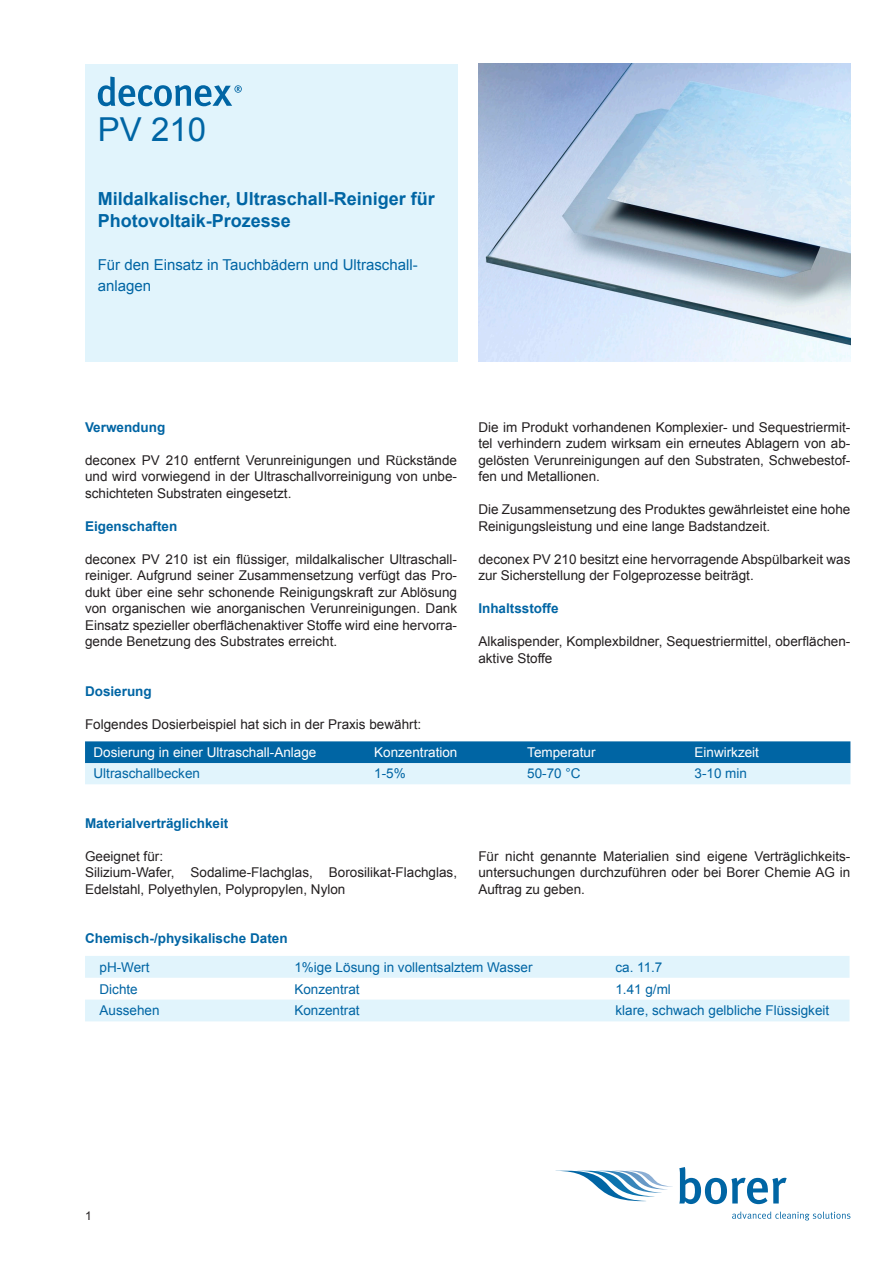
<style>
.page{position:relative;width:893px;height:1263px;background:#fff}
.page>*{position:absolute;margin:0;border:0;box-sizing:border-box;transform-origin:0 0}
.t1{font:33px "Arial";color:#0065a4}
.t2{font:700 18px/21.6px "Arial";color:#0065a4}
.t3{font:15px/21px "Arial";color:#0065a4}
.t4{font:13.5px/16.5px "Arial";color:#231f20;text-align:justify}
.t5{font:13.5px "Arial";color:#0065a4}
.t6{font:700 13.5px "Arial";color:#0065a4}
.t7{font:13.5px "Arial";color:#fff}
</style>
<div class="page">
<div style="left:85px;top:64px;width:372px;height:297px;background:#e1f4fc"></div>
<svg style="left:562px;top:1171px;width:111px;height:30px"></svg>
<svg style="left:679px;top:1167px;width:108px;height:37px"></svg>
<svg style="left:732px;top:1211px;width:118px;height:9px"></svg>
<svg style="left:98px;top:77px;width:144px;height:29px"></svg>
<svg style="left:85px;top:741px;width:765px;height:43px;background:#70accf"></svg>
<svg style="left:85px;top:956px;width:764px;height:65px;fill:#e1f4fc"></svg>
<img style="left:478px;top:64px;width:372px;height:297px">
<h1 class="t1" style="left:98px;top:108px;width:110px">PV 21 0</h1>
<h2 class="t2" style="left:98px;top:189px;width:339px">Mildalkalischer, Ultraschall-Reiniger für<br>Photovoltaik-Prozesse</h2>
<p class="t3" style="left:98px;top:255px;width:321px">Für den Einsatz in Tauchbädern und Ultraschall&shy;anlagen</p>
<p class="t6" style="left:85px;top:418px;width:82px">Verwendung</p>
<p class="t4" style="left:85px;top:452px;width:374px">deconex PV 21 0 entfernt Verunreinigungen und Rückstände und wird vorwiegend in der Ultraschallvorreinigung von unbe&shy;schichteten Substraten eingesetzt.</p>
<p class="t6" style="left:85px;top:517px;width:94px">Eigenschaften</p>
<p class="t4" style="left:85px;top:551px;width:374px">deconex PV 210 ist ein flüssiger, mildalkalischer Ultraschall&shy;reiniger. Aufgrund seiner Zusammensetzung verfügt das Pro&shy;dukt über eine sehr schonende Reinigungskraft zur Ablösung von organischen wie anorganischen Verunreinigungen. Dank Einsatz spezieller oberflächenaktiver Stoffe wird eine hervorra&shy;gende Benetzung des Substrates erreicht.</p>
<p class="t4" style="left:478px;top:419px;width:374px">Die im Produkt vorhandenen Komplexier- und Sequestriermit&shy;tel verhindern zudem wirksam ein erneutes Ablagern von ab&shy;gelösten Verunreinigungen auf den Substraten, Schwebestof&shy;fen und Metallionen.</p>
<p class="t4" style="left:478px;top:501px;width:374px">Die Zusammensetzung des Produktes gewährleistet eine hohe<br>Reinigungsleistung und eine lange Badstandzeit.</p>
<p class="t4" style="left:478px;top:551px;width:374px">deconex PV 21 0 besitzt eine hervorragende Abspülbarkeit was zur Sicherstellung der Folgeprozesse beiträgt.</p>
<p class="t6" style="left:478px;top:599px;width:82px">Inhaltsstoffe</p>
<p class="t4" style="left:478px;top:633px;width:374px">Alkalispender, Komplexbildner, Sequestriermittel, oberflächen&shy;aktive Stoffe</p>
<p class="t6" style="left:85px;top:682px;width:68px">Dosierung</p>
<p class="t4" style="left:85px;top:716px;width:338px">Folgendes Dosierbeispiel hat sich in der Praxis bewährt:</p>
<p class="t7" style="left:94px;top:744px;width:224px">Dosierung in einer Ultraschall-Anlage</p>
<p class="t7" style="left:374px;top:744px;width:85px">Konzentration</p>
<p class="t7" style="left:527px;top:744px;width:70px">Temperatur</p>
<p class="t7" style="left:694px;top:744px;width:66px">Einwirkzeit</p>
<p class="t5" style="left:94px;top:765px;width:108px">Ultraschallbecken</p>
<p class="t5" style="left:374px;top:765px;width:33px">1 -5%</p>
<p class="t5" style="left:527px;top:765px;width:55px">50-70 °C</p>
<p class="t5" style="left:694px;top:765px;width:54px">3-10 min</p>
<p class="t6" style="left:85px;top:814px;width:145px">Materialverträglichkeit</p>
<p class="t4" style="left:85px;top:848px;width:374px;text-align:left">Geeignet für:<br>Silizium-Wafer, Sodalime-Flachglas, Borosilikat-Flachglas,<br>Edelstahl, Polyethylen, Polypropylen, Nylon</p>
<p class="t4" style="left:478px;top:848px;width:374px">Für nicht genannte Materialien sind eigene Verträglichkeits&shy;untersuchungen durchzuführen oder bei Borer Chemie AG in Auftrag zu geben.</p>
<p class="t6" style="left:85px;top:929px;width:204px">Chemisch-/physikalische Daten</p>
<p class="t5" style="left:100px;top:958px;width:52px">pH-Wert</p>
<p class="t5" style="left:294px;top:958px;width:240px">1%ige Lösung in vollentsalztem Wasser</p>
<p class="t5" style="left:615px;top:958px;width:49px">ca. 11 .7</p>
<p class="t5" style="left:100px;top:980px;width:40px">Dichte</p>
<p class="t5" style="left:294px;top:980px;width:67px">Konzentrat</p>
<p class="t5" style="left:615px;top:980px;width:57px">1.41 g/ml</p>
<p class="t5" style="left:100px;top:1002px;width:62px">Aussehen</p>
<p class="t5" style="left:294px;top:1002px;width:67px">Konzentrat</p>
<p class="t5" style="left:615px;top:1002px;width:215px">klare, schwach gelbliche Flüssigkeit</p>
</div>
